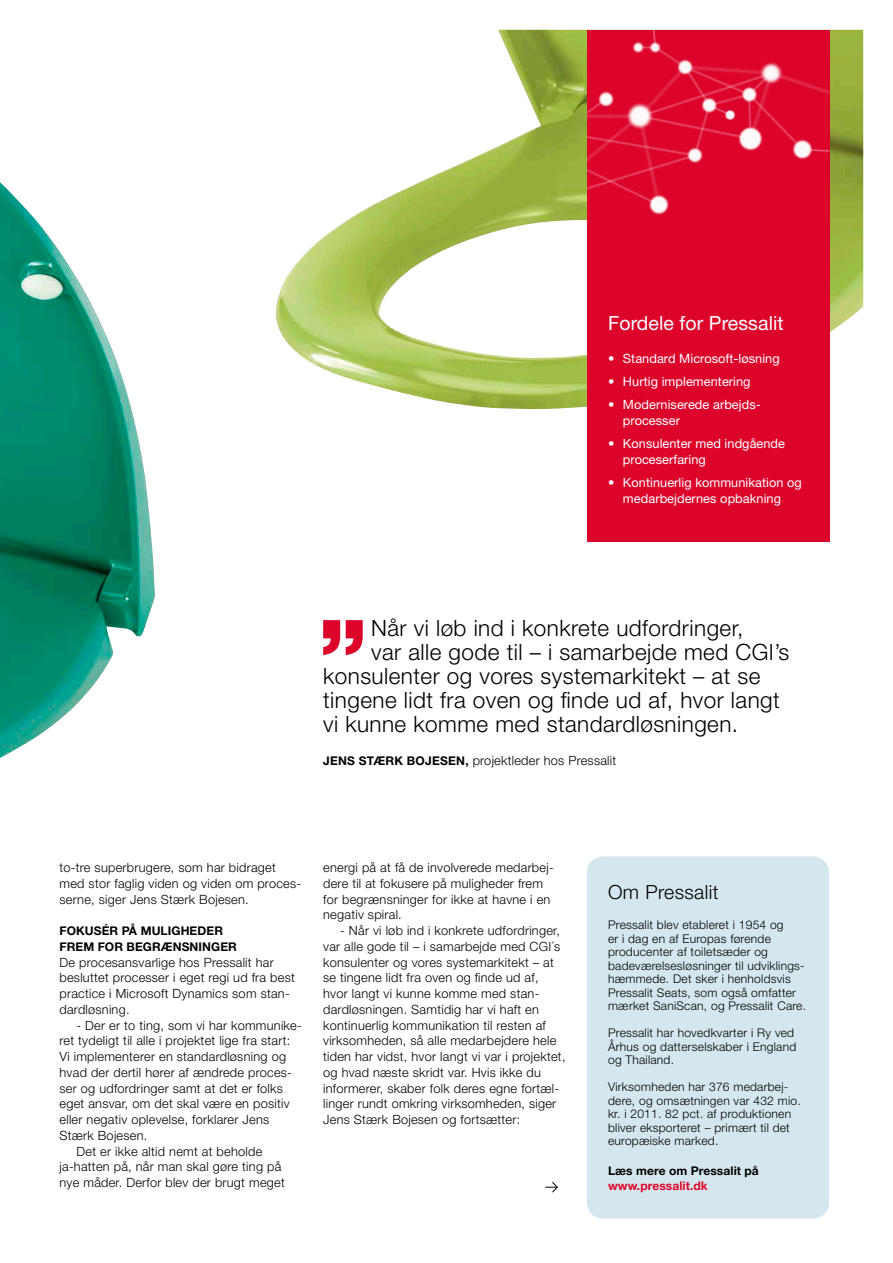
<style>
.page{position:relative;width:893px;height:1263px;background:#fff}
.page>*{position:absolute;margin:0;border:0;box-sizing:border-box;transform-origin:0 0}
.t1{font:300 22.5px "Helvetica Neue LT Std";letter-spacing:.02em;color:#000}
.t2{font:19.5px "Helvetica Neue LT Std";letter-spacing:.005em;color:#fff}
.t3{font:300 19.5px "Helvetica Neue LT Std";letter-spacing:.02em;color:#000}
.t4{font:300 12.75px/15.8px "Helvetica Neue LT Std";letter-spacing:.02em;color:#000}
.t5{font:12.75px/15.8px "Helvetica Neue LT Std";letter-spacing:.005em;color:#fff}
.t6{font:300 12px/13.5px "Helvetica Neue LT Std";letter-spacing:.02em;color:#000}
.t7{font:700 12px/15.8px "Helvetica Neue LT Std";letter-spacing:.005em;color:#000}
.t8{font:700 12px "Helvetica Neue LT Std";letter-spacing:.005em;color:#dc042a}
.s1{font-weight:700;font-size:12px}
</style>
<div class="page">
<img style="left:275px;top:30px;width:588px;height:379px">
<div style="left:587px;top:30px;width:242px;height:511px;background:#dc042a"></div>
<svg style="left:545px;top:1182px;width:13px;height:11px"></svg>
<div style="left:587px;top:856px;width:242px;height:363px;background:#d5e7ee;border-radius:17px"></div>
<img style="left:0;top:182px;width:155px;height:576px">
<img style="left:587px;top:184px;width:8px;height:6px">
<img style="left:587px;top:106px;width:40px;height:54px">
<img style="left:595px;top:142px;width:39px;height:52px">
<img style="left:634px;top:129px;width:35px;height:86px">
<img style="left:648px;top:129px;width:36px;height:38px">
<img style="left:684px;top:84px;width:133px;height:79px">
<img style="left:739px;top:87px;width:90px;height:76px">
<img style="left:689px;top:62px;width:121px;height:94px">
<img style="left:624px;top:62px;width:122px;height:67px">
<img style="left:696px;top:62px;width:17px;height:44px">
<img style="left:594px;top:30px;width:102px;height:76px">
<svg style="left:323px;top:620px;width:40px;height:35px"></svg>
<h2 class="t2" style="left:608px;top:312px;width:177px">Fordele for Pressalit</h2>
<p class="t5" style="left:608px;top:350px;width:173px">• Standard Microsoft-løsning</p>
<p class="t5" style="left:608px;top:374px;width:144px">• Hurtig implementering</p>
<p class="t5" style="left:623px;top:397px;width:138px;text-indent:-15px">• Moderniserede arbejds&shy;processer</p>
<p class="t5" style="left:623px;top:436px;width:164px;text-indent:-15px">• Konsulenter med indgående proceserfaring</p>
<p class="t5" style="left:608px;top:475px;width:195px;text-align:center">• Kontinuerlig kommunikation og medarbejdernes opbakning</p>
<h1 class="t1" style="left:371px;top:614px;width:374px">Når vi løb ind i konkrete udfordringer,</h1>
<h1 class="t1" style="left:371px;top:638px;width:420px">var alle gode til – i samarbejde med CGI’s</h1>
<h1 class="t1" style="left:323px;top:662px;width:439px">konsulenter og vores systemarkitekt – at se</h1>
<h1 class="t1" style="left:323px;top:686px;width:458px">tingene lidt fra oven og finde ud af, hvor langt</h1>
<h1 class="t1" style="left:323px;top:710px;width:417px">vi kunne komme med standardløsningen.</h1>
<p class="t7" style="left:323px;top:752px;width:102px">Jens Stærk Bojese</p>
<p class="t4" style="left:456px;top:752px;width:162px"><span class="s1">n,</span> projektleder hos Pressalit</p>
<p class="t4" style="left:60px;top:859px;width:243px">to-tre superbrugere, som har bidraget med stor faglig viden og viden om proces&shy;serne, siger Jens Stærk Bojesen.</p>
<p class="t7" style="left:60px;top:923px;width:91px">FOKUSÉR PÅ MUL</p>
<p class="t7" style="left:60px;top:923px;width:179px;text-indent:108px">IGHEDER<br>FREM FOR BEGRÆNSNINGER</p>
<p class="t4" style="left:60px;top:954px;width:237px">De procesansvarlige hos Pressalit har besluttet processer i eget regi ud fra best practice i Microsoft Dynamics som stan&shy;dardløsning.</p>
<p class="t4" style="left:77px;top:1017px;width:227px">- Der er to ting, som vi har kommunike-</p>
<p class="t4" style="left:60px;top:1033px;width:232px">ret tydeligt til alle i projektet lige fra start:</p>
<p class="t4" style="left:60px;top:1048px;width:228px">Vi implementerer en standardløsning og</p>
<p class="t4" style="left:60px;top:1064px;width:234px">hvad der dertil hører af ændrede proces-</p>
<p class="t4" style="left:60px;top:1080px;width:225px">ser og udfordringer samt at det er folks</p>
<p class="t4" style="left:60px;top:1096px;width:232px">eget ansvar, om det skal være en positiv</p>
<p class="t4" style="left:60px;top:1111px;width:211px">eller negativ oplevelse, forklarer Jens</p>
<p class="t4" style="left:60px;top:1127px;width:89px">Stærk Bojesen.</p>
<p class="t4" style="left:77px;top:1143px;width:187px">Det er ikke altid nemt at beholde</p>
<p class="t4" style="left:60px;top:1159px;width:223px">ja-hatten på, når man skal gøre ting på</p>
<p class="t4" style="left:60px;top:1174px;width:227px">nye måder. Derfor blev der brugt meget</p>
<p class="t4" style="left:323px;top:859px;width:232px">energi på at få de involverede medarbej&shy;dere til at fokusere på muligheder frem for begrænsninger for ikke at havne i en negativ spiral.</p>
<p class="t4" style="left:323px;top:922px;width:244px;text-indent:17px">- Når vi løb ind i konkrete udfordringer, var alle gode til – i samarbejde med CGI´s konsulenter og vores systemarkitekt – at se tingene lidt fra oven og finde ud af, hvor langt vi kunne komme med stan&shy;dardløsningen. Samtidig har vi haft en kontinuerlig kommunikation til resten af virksomheden, så alle medarbejdere hele tiden har vidst, hvor langt vi var i projektet, og hvad næste skridt var. Hvis ikke du informerer, skaber folk deres egne fortæl&shy;linger rundt omkring virksomheden, siger Jens Stærk Bojesen og fortsætter:</p>
<h2 class="t3" style="left:608px;top:880px;width:112px">Om Pressalit</h2>
<p class="t6" style="left:608px;top:918px;width:200px">Pressalit blev etableret i 1954 og<br>er i dag en af Europas førende producenter af toiletsæder og badeværelsesløsninger til udviklings&shy;hæmmede. Det sker i henholdsvis Pressalit Seats, som også omfatter mærket SaniScan, og Pressalit Care.</p>
<p class="t6" style="left:608px;top:1026px;width:190px">Pressalit har hovedkvarter i Ry ved<br>Århus og datterselskaber i England og Thailand.</p>
<p class="t6" style="left:608px;top:1080px;width:194px">Virksomheden har 376 medarbej&shy;dere, og omsætningen var 432 mio. kr. i 2011. 82 pct. af produktionen bliver eksporteret – primært til det europæiske marked.</p>
<p class="t7" style="left:608px;top:1162px;width:152px">Læs mere om Pressalit på</p>
<p class="t8" style="left:608px;top:1178px;width:101px">www.pressalit.dk</p>
</div>
